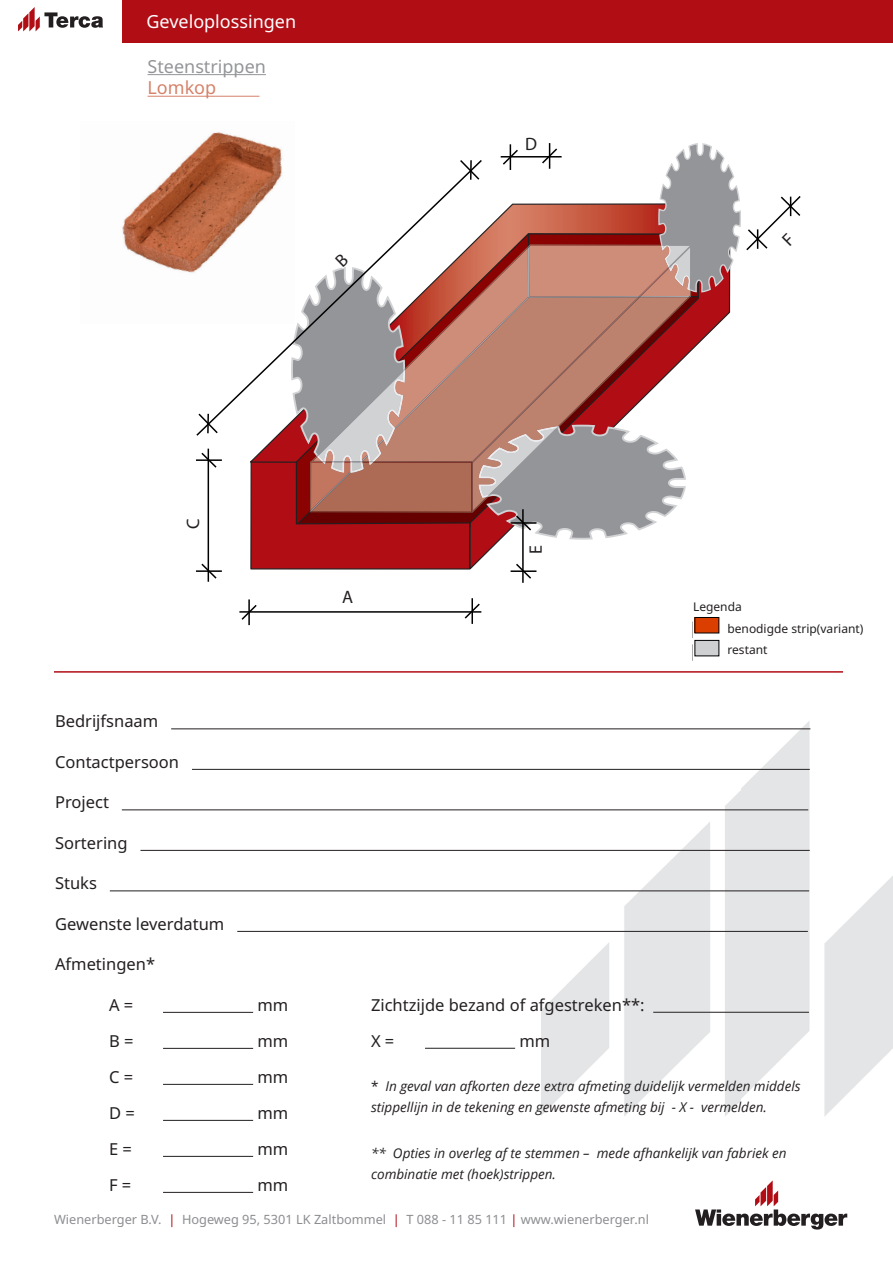
<style>
.page{position:relative;width:893px;height:1263px;background:#fff}
.page>*{position:absolute;margin:0;border:0;box-sizing:border-box;transform-origin:0 0}
.t1{font:18px "Noto Sans";color:#fff}
.t2{font:18px "Noto Sans";color:#939598}
.t3{font:18px "Noto Sans";color:#d58269}
.t4{font:18px "Myriad Pro";color:#231f20}
.t5{font:16.5px/36px "Noto Sans";color:#231f20}
.t6{font:italic 13.5px/21px "Open Sans";color:#231f20}
.t7{font:12.75px "Noto Sans";color:#8b8d90}
.t8{font:12px/21px "Noto Sans";color:#231f20}
.s1{font-family:"Noto Sans";font-style:normal}
.s2{color:#b00d15}
</style>
<div class="page">
<div style="left:122px;top:0;width:771px;height:43px;background:#b00d15"></div>
<svg style="left:18px;top:7px;width:85px;height:24px"></svg>
<svg style="left:695px;top:1180px;width:152px;height:49px"></svg>
<img style="left:541px;top:721px;width:352px;height:395px">
<div style="left:695px;top:617px;width:24px;height:16px;background:#db3f00"></div>
<div style="left:695px;top:617px;width:24px;height:16px;border:1px solid #000"></div>
<div style="left:695px;top:640px;width:24px;height:16px;background:#cfd0d2;border:1px solid #000"></div>
<hr style="left:171px;top:728px;width:639px;height:1px;background:#231f20">
<hr style="left:192px;top:769px;width:618px;height:1px;background:#231f20">
<hr style="left:122px;top:809px;width:686px;height:1px;background:#231f20">
<hr style="left:140px;top:850px;width:670px;height:1px;background:#231f20">
<hr style="left:110px;top:890px;width:699px;height:1px;background:#231f20">
<hr style="left:237px;top:931px;width:571px;height:1px;background:#231f20">
<hr style="left:148px;top:74px;width:118px;height:1px;background:#939598">
<hr style="left:148px;top:96px;width:111px;height:1px;background:#d58269">
<hr style="left:54px;top:671px;width:789px;height:2px;background:#b00d15">
<hr style="left:208px;top:449px;width:1px;height:133px;background:#000">
<svg style="left:201px;top:451px;width:16px;height:18px"></svg>
<hr style="left:196px;top:459px;width:26px;height:2px;background:#000">
<svg style="left:201px;top:562px;width:16px;height:18px"></svg>
<hr style="left:196px;top:570px;width:26px;height:2px;background:#000">
<hr style="left:239px;top:611px;width:242px;height:2px;background:#000">
<svg style="left:463px;top:603px;width:18px;height:16px"></svg>
<hr style="left:471px;top:598px;width:2px;height:26px;background:#000">
<svg style="left:240px;top:605px;width:18px;height:15px"></svg>
<hr style="left:248px;top:599px;width:2px;height:26px;background:#000">
<img style="left:122px;top:132px;width:138px;height:141px">
<hr style="left:522px;top:509px;width:2px;height:74px;background:#000">
<svg style="left:195px;top:158px;width:55px;height:278px"></svg>
<svg style="left:197px;top:412px;width:22px;height:23px"></svg>
<hr style="left:163px;top:1012px;width:90px;height:1px;background:#231f20">
<hr style="left:163px;top:1048px;width:90px;height:1px;background:#231f20">
<hr style="left:163px;top:1084px;width:90px;height:1px;background:#231f20">
<hr style="left:163px;top:1120px;width:90px;height:1px;background:#231f20">
<hr style="left:163px;top:1156px;width:90px;height:1px;background:#231f20">
<hr style="left:163px;top:1192px;width:90px;height:1px;background:#231f20">
<hr style="left:653px;top:1012px;width:156px;height:1px;background:#231f20">
<hr style="left:425px;top:1048px;width:90px;height:1px;background:#231f20">
<svg style="left:250px;top:143px;width:551px;height:437px"></svg>
<h1 class="t1" style="left:146px;top:9px;width:151px">Geveloplossingen</h1>
<h1 class="t2" style="left:148px;top:54px;width:120px">Steenstrippen</h1>
<h1 class="t3" style="left:148px;top:75px;width:70px">Lomkop</h1>
<h1 class="t4" style="left:525px;top:133px;width:13px">D</h1>
<h1 class="t4" style="left:182px;top:529px;width:12px;rotate:-90deg">C</h1>
<p class="t5" style="left:55px;top:704px;width:105px">Bedrijfsnaam</p>
<p class="t5" style="left:55px;top:744px;width:126px">Contactpersoon</p>
<p class="t5" style="left:55px;top:785px;width:55px">Project</p>
<p class="t5" style="left:55px;top:825px;width:74px">Sortering</p>
<p class="t5" style="left:55px;top:866px;width:43px">Stuks</p>
<p class="t5" style="left:55px;top:906px;width:171px">Gewenste leverdatum</p>
<p class="t5" style="left:55px;top:946px;width:102px">Afmetingen*</p>
<p class="t5" style="left:109px;top:987px;width:26px">A =</p>
<p class="t5" style="left:257px;top:987px;width:32px">mm</p>
<p class="t5" style="left:109px;top:1023px;width:26px">B =</p>
<p class="t5" style="left:257px;top:1023px;width:32px">mm</p>
<p class="t5" style="left:109px;top:1059px;width:26px">C =</p>
<p class="t5" style="left:257px;top:1059px;width:32px">mm</p>
<p class="t5" style="left:109px;top:1095px;width:27px">D =</p>
<p class="t5" style="left:257px;top:1095px;width:32px">mm</p>
<p class="t5" style="left:109px;top:1131px;width:24px">E =</p>
<p class="t5" style="left:257px;top:1131px;width:32px">mm</p>
<p class="t5" style="left:109px;top:1167px;width:24px">F =</p>
<p class="t5" style="left:257px;top:1167px;width:32px">mm</p>
<h1 class="t4" style="left:342px;top:586px;width:13px">A</h1>
<h1 class="t4" style="left:525px;top:554px;width:10px;rotate:-90deg">E</h1>
<p class="t8" style="left:727px;top:597px;width:138px;text-indent:-34px">Legenda<br>benodigde strip(variant) restant</p>
<p class="t5" style="left:371px;top:987px;width:275px">Zichtzijde bezand of afgestreken**:<br>X =</p>
<p class="t5" style="left:519px;top:1023px;width:32px">mm</p>
<p class="t6" style="left:371px;top:1075px;width:431px"><span class="s1">*</span> In geval van afkorten deze extra afmeting duidelijk vermelden middels stippellijn in de tekening en gewenste afmeting bij - X - vermelden.</p>
<p class="t6" style="left:371px;top:1142px;width:417px">** Opties in overleg af te stemmen – mede afhankelijk van fabriek en combinatie met (hoek)strippen.</p>
<p class="t7" style="left:54px;top:1210px;width:596px">Wienerberger B.V. <span class="s2">|</span> Hogeweg 95, 5301 LK Zaltbommel <span class="s2">|</span> T 088 - 11 85 111 <span class="s2">|</span> www.wienerberger.nl</p>
</div>
